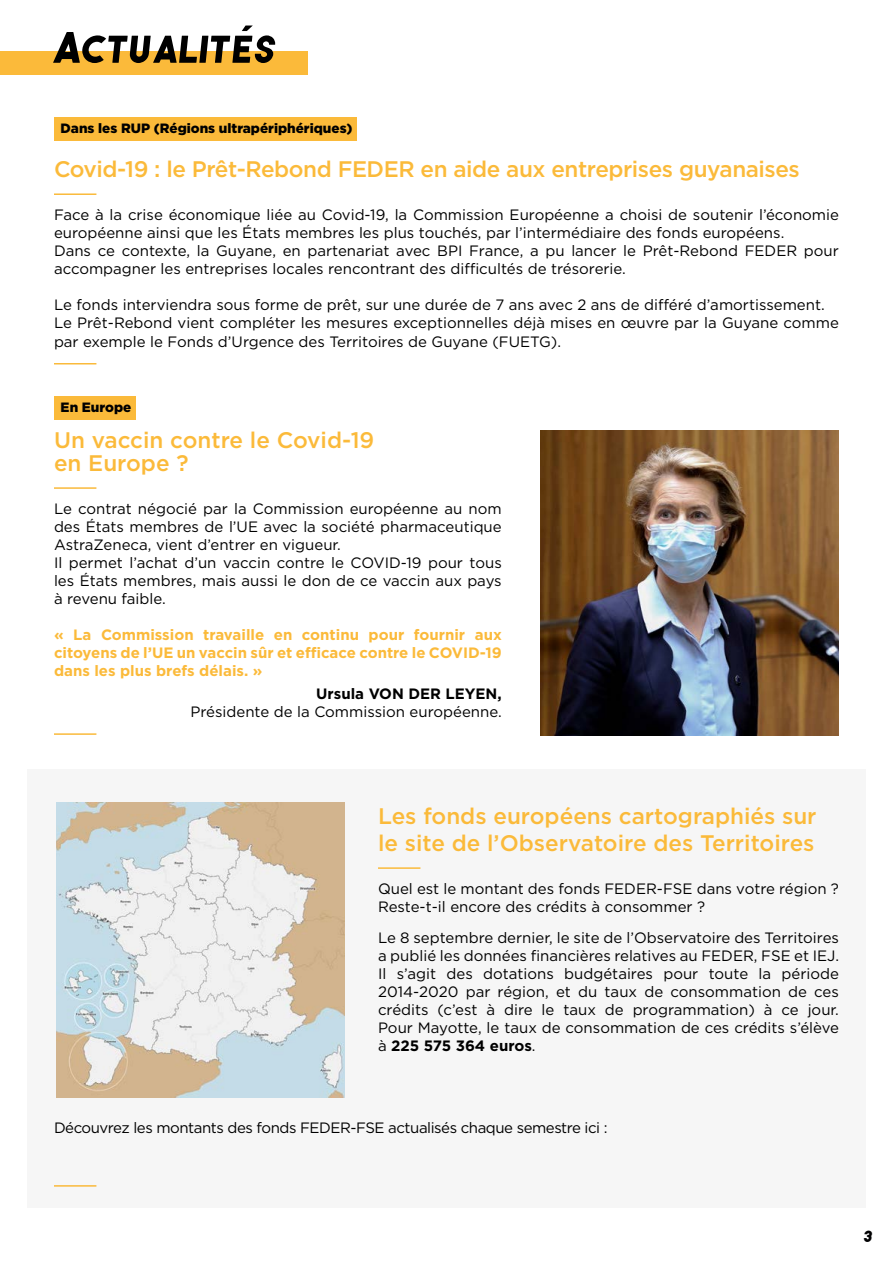
<style>
.page{position:relative;width:893px;height:1263px;background:#fff}
.page>*{position:absolute;margin:0;border:0;box-sizing:border-box;transform-origin:0 0}
.t1{font:50.4px "Genuine";color:#000}
.t2{font:500 22.5px/27px "Gotham";letter-spacing:-.01em;color:#fbba3a}
.t3{font:18.75px "Genuine";color:#020203}
.t4{font:15px/18px "Gotham";color:#000}
.t5{font:700 15px/18px "Gotham";color:#fbba3a;text-align:justify}
.t6{font:15px "Gotham";letter-spacing:-.03em;color:#000}
.t7{font:900 13.5px "Gotham";color:#000}
.s1{font-weight:700}
</style>
<div class="page">
<div style="left:27px;top:770px;width:838px;height:438px;background:#f6f6f6"></div>
<div style="left:0;top:51px;width:307px;height:23px;background:#fbba3a"></div>
<div style="left:55px;top:117px;width:302px;height:24px;background:#fbba3a"></div>
<div style="left:54px;top:396px;width:82px;height:23px;background:#fbba3a"></div>
<svg style="left:242px;top:26px;width:10px;height:5px"></svg>
<hr style="left:54px;top:193px;width:42px;height:2px;background:#faba3b">
<hr style="left:54px;top:363px;width:42px;height:1px;background:#faba3b">
<hr style="left:378px;top:867px;width:42px;height:2px;background:#faba3b">
<hr style="left:54px;top:1185px;width:42px;height:2px;background:#faba3b">
<hr style="left:54px;top:487px;width:42px;height:2px;background:#faba3b">
<hr style="left:54px;top:733px;width:42px;height:2px;background:#faba3b">
<img style="left:540px;top:431px;width:299px;height:304px">
<img style="left:57px;top:803px;width:287px;height:294px">
<p class="t1" style="left:53px;top:16px;width:226px">Actualites</p>
<p class="t7" style="left:61px;top:119px;width:293px">Dans les RUP (Régions ultrapériphériques)</p>
<p class="t2" style="left:54px;top:155px;width:747px">Covid-19 : le Prêt-Rebond FEDER en aide aux entreprises guyanaises</p>
<p class="t4" style="left:54px;top:206px;width:786px">Face à la crise économique liée au Covid-19, la Commission Européenne a choisi de soutenir l’économie européenne ainsi que les États membres les plus touchés, par l’intermédiaire des fonds européens.</p>
<p class="t4" style="left:54px;top:242px;width:786px">Dans ce contexte, la Guyane, en partenariat avec BPI France, a pu lancer le Prêt-Rebond FEDER pour accompagner les entreprises locales rencontrant des difficultés de trésorerie.</p>
<p class="t4" style="left:54px;top:296px;width:772px">Le fonds interviendra sous forme de prêt, sur une durée de 7 ans avec 2 ans de différé d’amortissement.</p>
<p class="t4" style="left:54px;top:314px;width:786px">Le Prêt-Rebond vient compléter les mesures exceptionnelles déjà mises en œuvre par la Guyane comme par exemple le Fonds d’Urgence des Territoires de Guyane (FUETG).</p>
<p class="t7" style="left:61px;top:398px;width:72px">En Europe</p>
<p class="t2" style="left:54px;top:427px;width:322px">Un vaccin contre le Covid-19</p>
<p class="t2" style="left:54px;top:449px;width:136px">en Europe ?</p>
<p class="t4" style="left:54px;top:500px;width:449px;text-align:justify">Le contrat négocié par la Commission européenne au nom des États membres de l’UE avec la société pharmaceutique AstraZeneca, vient d’entrer en vigueur.</p>
<p class="t4" style="left:54px;top:554px;width:449px;text-align:justify">Il permet l’achat d’un vaccin contre le COVID-19 pour tous les États membres, mais aussi le don de ce vaccin aux pays à revenu faible.</p>
<p class="t5" style="left:54px;top:626px;width:449px">« La Commission travaille en continu pour fournir aux citoyens de l’UE un vaccin sûr et efficace contre le COVID-19 dans les plus brefs délais. »</p>
<p class="t4" style="left:191px;top:684px;width:313px;text-align:right"><span class="s1">Ursula VON DER LEYEN,<br></span>Présidente de la Commission européenne.</p>
<p class="t2" style="left:378px;top:802px;width:440px">Les fonds européens cartographiés sur le site de l’Observatoire des Territoires</p>
<p class="t4" style="left:378px;top:880px;width:462px">Quel est le montant des fonds FEDER-FSE dans votre région ?<br>Reste-t-il encore des crédits à consommer ?</p>
<p class="t4" style="left:378px;top:928px;width:462px">Le 8 septembre dernier, le site de l’Observatoire des Territoires a publié les données financières relatives au FEDER, FSE et IEJ.</p>
<p class="t4" style="left:378px;top:964px;width:462px;text-align:justify">Il s’agit des dotations budgétaires pour toute la période 2014-2020 par région, et du taux de consommation de ces crédits (c’est à dire le taux de programmation) à ce jour.<br>Pour Mayotte, le taux de consommation de ces crédits s’élève à <span class="s1">225 575 364 euros</span>.</p>
<p class="t6" style="left:54px;top:1118px;width:555px">Découvrez les montants des fonds FEDER-FSE actualisés chaque semestre ici :</p>
<p class="t3" style="left:864px;top:1224px;width:10px">3</p>
</div>
